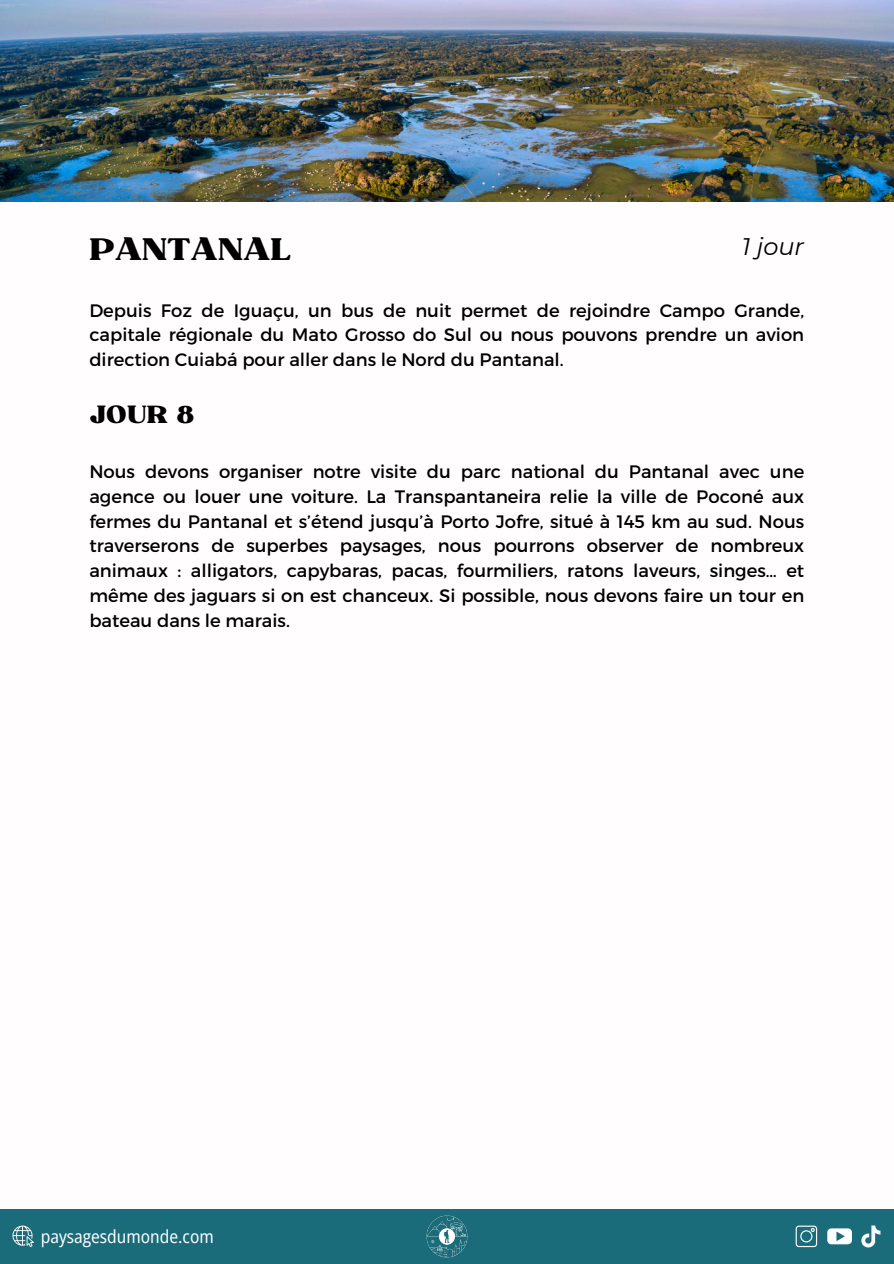
<style>
.page{position:relative;width:894px;height:1264px;background:#fff}
.page>*{position:absolute;margin:0;border:0;box-sizing:border-box;transform-origin:0 0}
.t1{font:30px "Bugaki";color:#000}
.t2{font:italic 24px "Montserrat";color:#000}
.t3{font:24px "Bugaki";color:#000}
.t4{font:18px/24.8px "Montserrat";color:#000;text-align:justify}
.t5{font:semi-condensed 18px "Open Sans";color:#fff}
</style>
<div class="page">
<div style="left:0;top:1209px;width:893px;height:54px;background:#1b6c7a"></div>
<img style="left:426px;top:1215px;width:41px;height:42px">
<svg style="left:12px;top:1225px;width:22px;height:21px"></svg>
<svg style="left:827px;top:1228px;width:24px;height:16px"></svg>
<svg style="left:795px;top:1225px;width:21px;height:21px"></svg>
<img style="left:861px;top:1225px;width:19px;height:21px">
<img style="left:0;top:0;width:893px;height:201px">
<h2 class="t1" style="left:89px;top:230px;width:203px">PANTANAL</h2>
<p class="t2" style="left:741px;top:231px;width:64px">1 jour</p>
<p class="t4" style="left:89px;top:297px;width:716px">Depuis Foz de Iguaçu, un bus de nuit permet de rejoindre Campo Grande, capitale régionale du Mato Grosso do Sul ou nous pouvons prendre un avion direction Cuiabá pour aller dans le Nord du Pantanal.</p>
<p class="t3" style="left:89px;top:399px;width:106px">JOUR 8</p>
<p class="t4" style="left:89px;top:458px;width:716px">Nous devons organiser notre visite du parc national du Pantanal avec une agence ou louer une voiture. La Transpantaneira relie la ville de Poconé aux fermes du Pantanal et s’étend jusqu’à Porto Jofre, situé à 145 km au sud. Nous traverserons de superbes paysages, nous pourrons observer de nombreux animaux : alligators, capybaras, pacas, fourmiliers, ratons laveurs, singes… et même des jaguars si on est chanceux. Si possible, nous devons faire un tour en bateau dans le marais.</p>
<p class="t5" style="left:41px;top:1223px;width:174px">paysagesdumonde.com</p>
</div>
